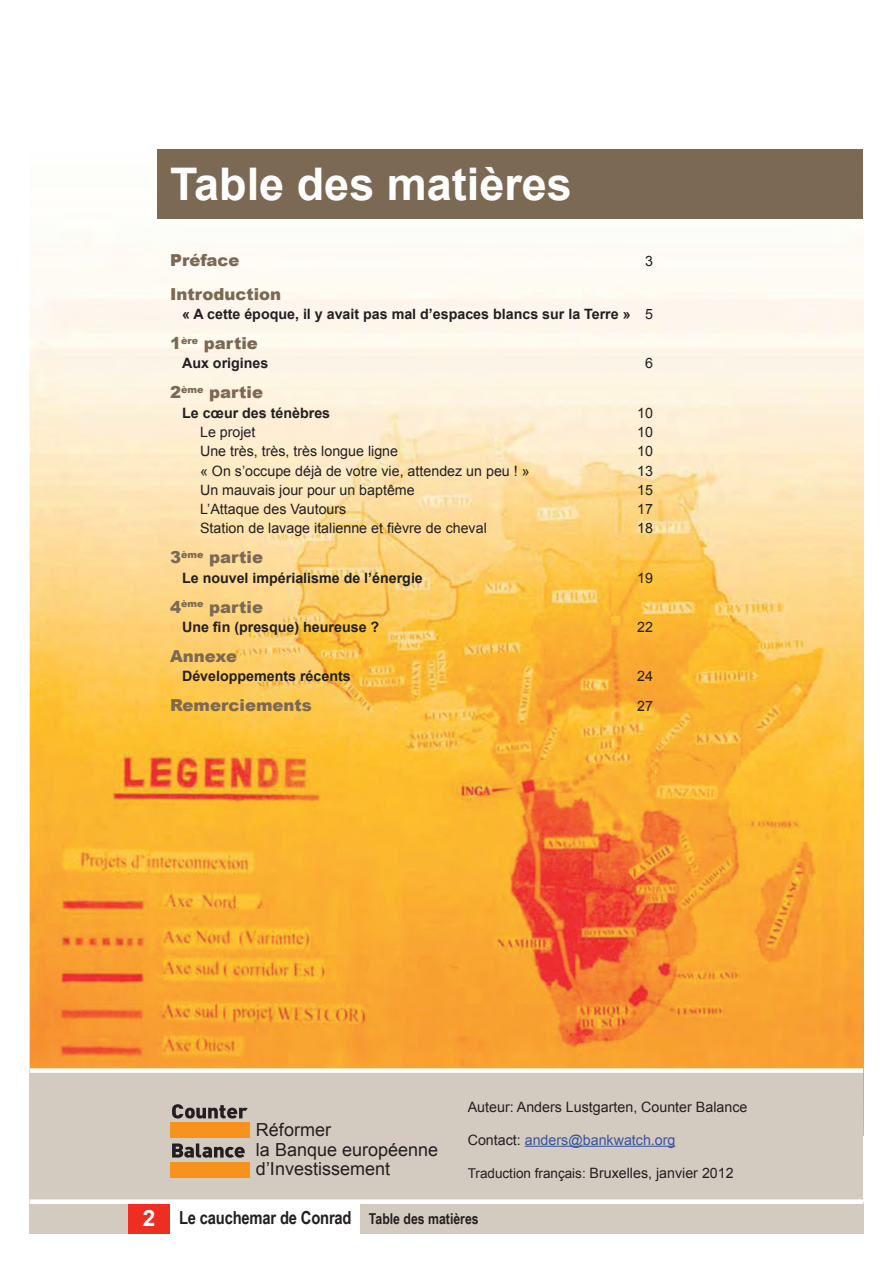
<style>
.page{position:relative;width:893px;height:1263px;background:#fff}
.page>*{position:absolute;margin:0;border:0;box-sizing:border-box;transform-origin:0 0}
.t1{font:700 45px "Arial";color:#fff}
.t2{font:18px "Arial";color:#231f20}
.t3{font:700 18px "Arial Narrow";letter-spacing:-.01em;color:#231f20}
.Standaard{font:900 16.5px "Arial";color:#7c6954}
.t4{font:700 15px "Arial Narrow";color:#231f20}
.Standaard-2{font:14.25px "Arial";color:#231f20}
.Standaard-3{font:700 14.25px "Arial";color:#231f20}
.Standaard-4{font:14.25px "Arial";color:#3853a3}
.s1{font-weight:400}
.s2{color:#231f20}
.s3{font-size:13.5px}
.s4{font-family:"Arial";font-size:22.5px;color:#fff}
.s5{font-size:15px}
</style>
<div class="page">
<div style="left:30px;top:1202px;width:140px;height:31px;background:#d4cbc0"></div>
<div style="left:128px;top:1202px;width:42px;height:31px;background:#ee2e22"></div>
<img style="left:30px;top:218px;width:833px;height:850px">
<div style="left:30px;top:1069px;width:833px;height:133px;background:#d4cbc0"></div>
<div style="left:157px;top:149px;width:706px;height:69px;background:#7c6954"></div>
<hr style="left:525px;top:1146px;width:150px;height:1px;background:#3853a3">
<div style="left:360px;top:1202px;width:503px;height:31px;background:#d4cbc0"></div>
<div style="left:170px;top:1123px;width:80px;height:15px;background:#f7931d"></div>
<div style="left:170px;top:1162px;width:80px;height:15px;background:#f7931d"></div>
<svg style="left:172px;top:1143px;width:73px;height:15px"></svg>
<svg style="left:172px;top:1104px;width:76px;height:14px"></svg>
<div style="left:30px;top:1068px;width:833px;height:5px;background:#fff"></div>
<div style="left:30px;top:1199px;width:833px;height:5px;background:#fff"></div>
<p class="t1" style="left:170px;top:159px;width:403px">Table des matières</p>
<p class="Standaard" style="left:170px;top:251px;width:71px">Préface</p>
<p class="Standaard-2" style="left:645px;top:253px;width:9px">3</p>
<p class="Standaard" style="left:170px;top:285px;width:113px">Introduction</p>
<p class="Standaard-3" style="left:182px;top:306px;width:472px">« A cette époque, il y avait pas mal d’espaces blancs sur la Terre » <span class="s1">5</span></p>
<p class="Standaard" style="left:170px;top:334px;width:89px">1<sup>ère</sup> partie</p>
<p class="Standaard-3" style="left:182px;top:355px;width:88px">Aux origines</p>
<p class="Standaard-2" style="left:645px;top:355px;width:9px">6</p>
<p class="Standaard" style="left:170px;top:383px;width:94px">2<sup>ème</sup> partie</p>
<p class="Standaard-3" style="left:182px;top:405px;width:150px">Le cœur des ténèbres</p>
<p class="Standaard-2" style="left:637px;top:405px;width:17px">10</p>
<p class="Standaard-2" style="left:200px;top:424px;width:57px">Le projet</p>
<p class="Standaard-2" style="left:637px;top:424px;width:17px">10</p>
<p class="Standaard-2" style="left:200px;top:443px;width:200px">Une très, très, très longue ligne</p>
<p class="Standaard-2" style="left:637px;top:443px;width:17px">10</p>
<p class="Standaard-2" style="left:200px;top:462px;width:331px">« On s’occupe déjà de votre vie, attendez un peu ! »</p>
<p class="Standaard-2" style="left:637px;top:462px;width:17px">13</p>
<p class="Standaard-2" style="left:200px;top:482px;width:216px">Un mauvais jour pour un baptême</p>
<p class="Standaard-2" style="left:637px;top:482px;width:17px">15</p>
<p class="Standaard-2" style="left:200px;top:501px;width:148px">L’Attaque des Vautours</p>
<p class="Standaard-2" style="left:637px;top:501px;width:17px">17</p>
<p class="Standaard-2" style="left:200px;top:520px;width:288px">Station de lavage italienne et fièvre de cheval</p>
<p class="Standaard-2" style="left:637px;top:520px;width:17px">18</p>
<p class="Standaard" style="left:170px;top:548px;width:94px">3<sup>ème</sup> partie</p>
<p class="Standaard-3" style="left:182px;top:569px;width:242px">Le nouvel impérialisme de l’énergie</p>
<p class="Standaard-2" style="left:637px;top:569px;width:17px">19</p>
<p class="Standaard" style="left:170px;top:597px;width:94px">4<sup>ème</sup> partie</p>
<p class="Standaard-3" style="left:182px;top:619px;width:199px">Une fin (presque) heureuse ?</p>
<p class="Standaard-2" style="left:637px;top:619px;width:17px">22</p>
<p class="Standaard" style="left:170px;top:647px;width:69px">Annexe</p>
<p class="Standaard-3" style="left:182px;top:668px;width:170px">Développements récents</p>
<p class="Standaard-2" style="left:637px;top:668px;width:17px">24</p>
<p class="Standaard" style="left:170px;top:696px;width:143px">Remerciements</p>
<p class="Standaard-2" style="left:637px;top:698px;width:17px">27</p>
<p class="Standaard-2" style="left:468px;top:1099px;width:281px">Auteur: Anders Lustgarten, Counter Balance</p>
<p class="Standaard-4" style="left:468px;top:1132px;width:209px"><span class="s2">Contact:</span> anders@bankwatch.org</p>
<p class="Standaard-2" style="left:468px;top:1165px;width:267px"><span class="s3">Traduction français:</span> Bruxelles, janvier 2012</p>
<p class="t4" style="left:369px;top:1209px;width:111px">Table des matières</p>
<p class="t2" style="left:256px;top:1120px;width:77px">Réformer</p>
<p class="t2" style="left:256px;top:1139px;width:184px">la Banque européenne</p>
<p class="t2" style="left:256px;top:1159px;width:136px">d’Investissement</p>
<p class="t3" style="left:143px;top:1207px;width:278px"><span class="s4">2</span> Le cauchemar de Conrad <span class="s5">Inleiding</span></p>
</div>
